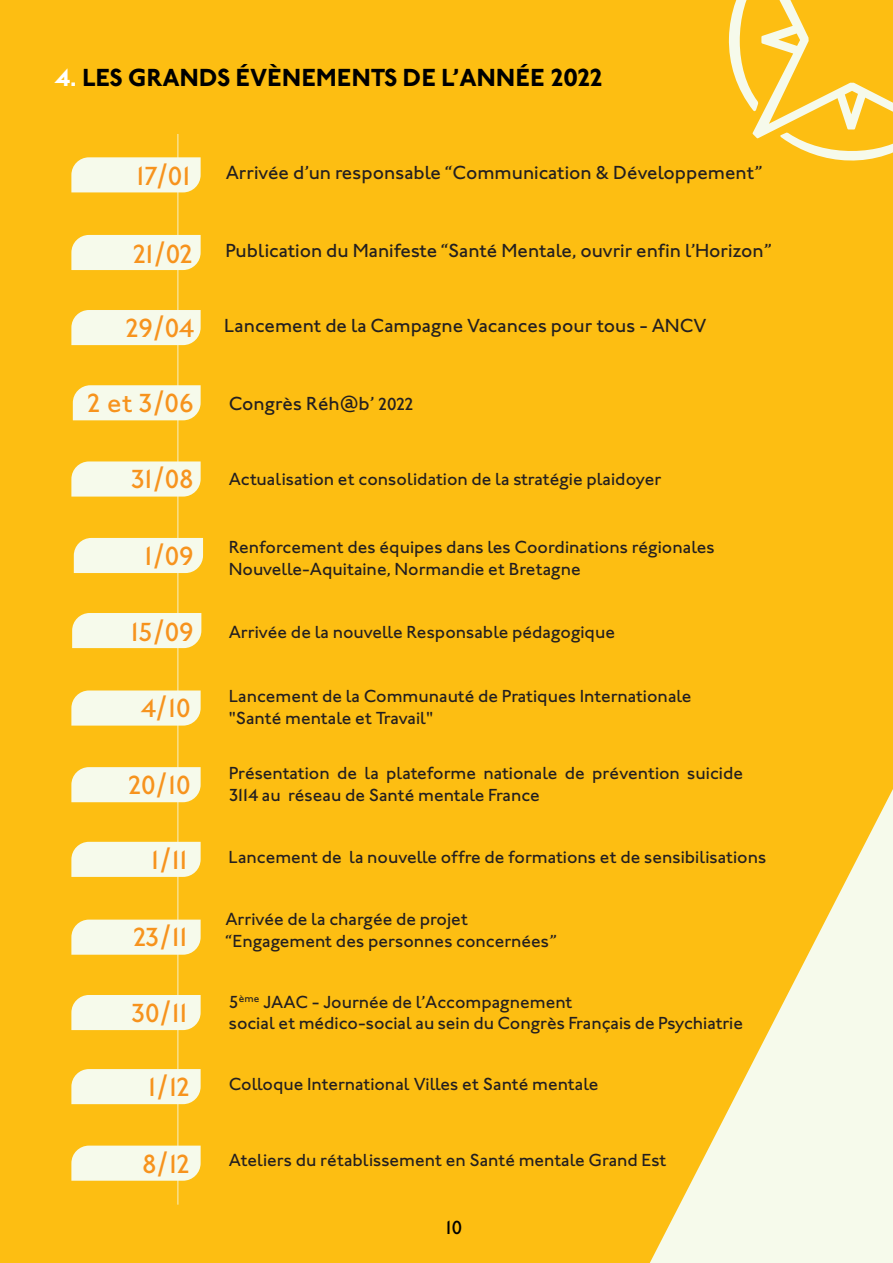
<style>
.page{position:relative;width:893px;height:1263px;background:#fdbe12}
.page>*{position:absolute;margin:0;border:0;box-sizing:border-box;transform-origin:0 0}
.t1{font:500 27px "Johnston ITC Std";letter-spacing:-.145em;color:#f7931d}
.t2{font:700 25.5px "Johnston ITC Std";letter-spacing:-.005em;color:#000}
.t3{font:500 19.5px "Johnston ITC Std";color:#231f20}
.Style_de_paragraphe{font:500 19.5px "Johnston ITC Std";color:#000}
.t4{font:500 18px/21.6px "Johnston ITC Std";color:#231f20}
.s1{color:#fff}
.s2{font-size:18px}
</style>
<div class="page">
<svg style="left:728px;top:0;width:165px;height:161px"></svg>
<svg style="left:650px;top:789px;width:243px;height:474px"></svg>
<hr style="left:177px;top:134px;width:2px;height:1071px;background:#f6faeb">
<div style="left:71px;top:157px;width:130px;height:35px;background:#f6faeb"></div>
<div style="left:71px;top:310px;width:130px;height:35px;background:#f6faeb"></div>
<div style="left:73px;top:385px;width:128px;height:35px;background:#f6faeb"></div>
<svg style="left:71px;top:461px;width:130px;height:36px;background:#f6f6de"></svg>
<svg style="left:71px;top:690px;width:130px;height:36px;background:#f6f6de"></svg>
<div style="left:71px;top:842px;width:130px;height:35px;background:#f6faeb"></div>
<svg style="left:71px;top:919px;width:130px;height:36px;background:#f6f6de"></svg>
<div style="left:71px;top:995px;width:130px;height:35px;background:#f6faeb"></div>
<svg style="left:71px;top:1145px;width:130px;height:36px;background:#f6f6de"></svg>
<div style="left:71px;top:1069px;width:130px;height:35px;background:#f6faeb"></div>
<svg style="left:71px;top:767px;width:130px;height:35px;background:#f6f7e2"></svg>
<div style="left:72px;top:613px;width:129px;height:35px;background:#f6faeb"></div>
<div style="left:74px;top:538px;width:129px;height:35px;background:#f6faeb"></div>
<div style="left:71px;top:235px;width:130px;height:35px;background:#f6faeb"></div>
<p class="t2" style="left:55px;top:62px;width:551px"><span class="s1">4.</span> LES GRANDS ÉVÈNEMENTS DE L’ANNÉE 2022</p>
<p class="t1" style="left:133px;top:160px;width:63px">17/01</p>
<p class="t3" style="left:226px;top:161px;width:538px">Arrivée d’un responsable “Communication &amp; Développement”</p>
<p class="t1" style="left:132px;top:238px;width:64px">21/02</p>
<p class="t3" style="left:225px;top:239px;width:548px">Publication du Manifeste “Santé Mentale, ouvrir enfin l’Horizon”</p>
<p class="t1" style="left:125px;top:312px;width:71px">29/04</p>
<p class="t3" style="left:224px;top:314px;width:484px">Lancement de la Campagne Vacances pour tous - ANCV</p>
<p class="t1" style="left:86px;top:387px;width:109px">2 et 3/06</p>
<p class="t3" style="left:229px;top:392px;width:187px">Congrès Réh@b’ <span class="s2">2022</span></p>
<p class="t1" style="left:130px;top:463px;width:65px">31/08</p>
<p class="t4" style="left:229px;top:468px;width:434px">Actualisation et consolidation de la stratégie plaidoyer</p>
<p class="t1" style="left:141px;top:540px;width:55px">1/09</p>
<p class="t4" style="left:229px;top:536px;width:487px">Renforcement des équipes dans les Coordinations régionales<br>Nouvelle-Aquitaine, Normandie et Bretagne</p>
<p class="t1" style="left:127px;top:616px;width:69px">15/09</p>
<p class="t4" style="left:229px;top:621px;width:388px">Arrivée de la nouvelle Responsable pédagogique</p>
<p class="t1" style="left:141px;top:692px;width:52px">4/10</p>
<p class="t4" style="left:229px;top:685px;width:464px">Lancement de la Communauté de Pratiques Internationale</p>
<p class="t4" style="left:229px;top:707px;width:206px">"Santé mentale et Travail"</p>
<p class="t1" style="left:127px;top:769px;width:65px">20/10</p>
<p class="t4" style="left:229px;top:762px;width:516px">Présentation de la plateforme nationale de prévention suicide<br>3114 au réseau de Santé mentale France</p>
<p class="t1" style="left:147px;top:844px;width:45px">1/11</p>
<p class="t4" style="left:229px;top:846px;width:539px">Lancement de la nouvelle offre de formations et de sensibilisations</p>
<p class="t1" style="left:132px;top:921px;width:60px">23/11</p>
<p class="t4" style="left:225px;top:908px;width:244px">Arrivée de la chargée de projet</p>
<p class="t4" style="left:225px;top:930px;width:333px">“Engagement des personnes concernées”</p>
<p class="t1" style="left:131px;top:997px;width:62px">30/11</p>
<p class="t4" style="left:229px;top:991px;width:345px">5<sup>ème</sup> JAAC - Journée de l’Accompagnement</p>
<p class="t4" style="left:229px;top:1012px;width:516px">social et médico-social au sein du Congrès Français de Psychiatrie</p>
<p class="t1" style="left:144px;top:1071px;width:48px">1/12</p>
<p class="t4" style="left:229px;top:1073px;width:371px">Colloque International Villes et Santé mentale</p>
<p class="t1" style="left:142px;top:1148px;width:51px">8/12</p>
<p class="t4" style="left:229px;top:1149px;width:439px">Ateliers du rétablissement en Santé mentale Grand Est</p>
<p class="Style_de_paragraphe" style="left:443px;top:1216px;width:21px">10</p>
</div>
